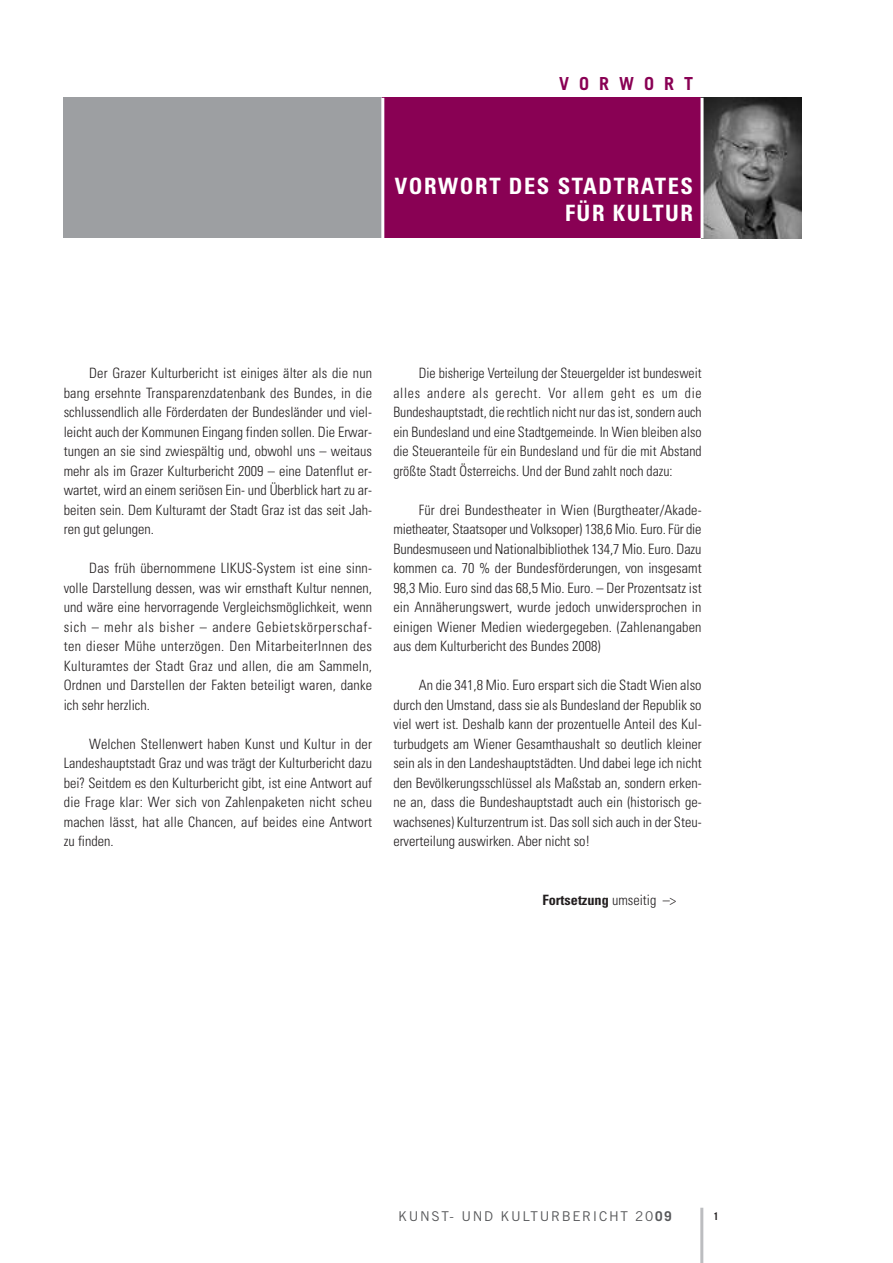
<style>
.page{position:relative;width:893px;height:1263px;background:#fff}
.page>*{position:absolute;margin:0;border:0;box-sizing:border-box;transform-origin:0 0}
.t1{font:700 condensed 22.5px/26.2px "Univers";letter-spacing:.07em;color:#fff;text-align:right}
.t2{font:700 18px "Trade Gothic";letter-spacing:.555em;color:#890154}
.t3{font:300 condensed 14.25px/19.5px "Univers";color:#231f20;text-align:justify}
.t4{font:700 condensed 14.25px "Univers";color:#231f20}
.t5{font:13.5px "Trade Gothic";letter-spacing:.12em;color:#57585a}
.t6{font:700 10.5px "Trade Gothic";color:#231f20}
.s1{font-weight:300}
.s2{font-weight:700}
</style>
<div class="page">
<hr style="left:700px;top:1208px;width:3px;height:55px;background:#bcbdc0">
<div style="left:64px;top:98px;width:318px;height:140px;background:#9d9fa2"></div>
<div style="left:382px;top:98px;width:320px;height:140px;background:#890154"></div>
<hr style="left:381px;top:98px;width:3px;height:140px;background:#fff">
<img style="left:703px;top:98px;width:98px;height:140px">
<hr style="left:700px;top:98px;width:3px;height:140px;background:#fff">
<p class="t2" style="left:559px;top:77px;width:136px">VORWORT</p>
<h1 class="t1" style="left:395px;top:175px;width:300px">VORWORT DES STADTRATES<br>FÜR KULTUR</h1>
<p class="t3" style="left:64px;top:365px;width:310px;text-indent:26px">Der Grazer Kulturbericht ist einiges älter als die nun bang ersehnte Transparenzdatenbank des Bundes, in die schlussendlich alle Förderdaten der Bundesländer und viel&shy;leicht auch der Kommunen Eingang finden sollen. Die Erwar&shy;tungen an sie sind zwiespältig und, obwohl uns – weitaus mehr als im Grazer Kulturbericht 2009 – eine Datenflut er&shy;wartet, wird an einem seriösen Ein- und Überblick hart zu ar&shy;beiten sein. Dem Kulturamt der Stadt Graz ist das seit Jah&shy;ren gut gelungen.</p>
<p class="t3" style="left:64px;top:560px;width:310px;text-indent:26px">Das früh übernommene LIKUS-System ist eine sinn&shy;volle Darstellung dessen, was wir ernsthaft Kultur nennen, und wäre eine hervorragende Vergleichsmöglichkeit, wenn sich – mehr als bisher – andere Gebietskörperschaf&shy;ten dieser Mühe unterzögen. Den MitarbeiterInnen des Kulturamtes der Stadt Graz und allen, die am Sammeln, Ordnen und Darstellen der Fakten beteiligt waren, danke ich sehr herzlich.</p>
<p class="t3" style="left:64px;top:735px;width:310px;text-indent:26px">Welchen Stellenwert haben Kunst und Kultur in der Landeshauptstadt Graz und was trägt der Kulturbericht dazu bei? Seitdem es den Kulturbericht gibt, ist eine Antwort auf die Frage klar: Wer sich von Zahlenpaketen nicht scheu machen lässt, hat alle Chancen, auf beides eine Antwort zu finden.</p>
<p class="t3" style="left:393px;top:365px;width:310px;text-indent:26px">Die bisherige Verteilung der Steuergelder ist bundesweit alles andere als gerecht. Vor allem geht es um die Bundeshauptstadt, die rechtlich nicht nur das ist, sondern auch ein Bundesland und eine Stadtgemeinde. In Wien bleiben also die Steueranteile für ein Bundesland und für die mit Abstand größte Stadt Österreichs. Und der Bund zahlt noch dazu:</p>
<p class="t3" style="left:393px;top:501px;width:310px;text-indent:26px">Für drei Bundestheater in Wien (Burgtheater/Akade&shy;mietheater, Staatsoper und Volksoper) 138,6 Mio. Euro. Für die Bundesmuseen und Nationalbibliothek 134,7 Mio. Euro. Dazu kommen ca. 70 % der Bundesförderungen, von insgesamt 98,3 Mio. Euro sind das 68,5 Mio. Euro. – Der Prozentsatz ist ein Annäherungswert, wurde jedoch unwidersprochen in einigen Wiener Medien wiedergegeben. (Zahlenangaben aus dem Kulturbericht des Bundes 2008)</p>
<p class="t3" style="left:393px;top:677px;width:310px;text-indent:26px">An die 341,8 Mio. Euro erspart sich die Stadt Wien also durch den Umstand, dass sie als Bundesland der Republik so viel wert ist. Deshalb kann der prozentuelle Anteil des Kul&shy;turbudgets am Wiener Gesamthaushalt so deutlich kleiner sein als in den Landeshauptstädten. Und dabei lege ich nicht den Bevölkerungsschlüssel als Maßstab an, sondern erken&shy;ne an, dass die Bundeshauptstadt auch ein (historisch ge&shy;wachsenes) Kulturzentrum ist. Das soll sich auch in der Steu&shy;erverteilung auswirken. Aber nicht so!</p>
<p class="t4" style="left:542px;top:894px;width:135px">Fortsetzung <span class="s1">umseitig –&gt;</span></p>
<p class="t5" style="left:398px;top:1211px;width:275px">KUNST- UND KULTURBERICHT 20<span class="s2">09</span></p>
<p class="t6" style="left:713px;top:1212px;width:7px">1</p>
</div>
